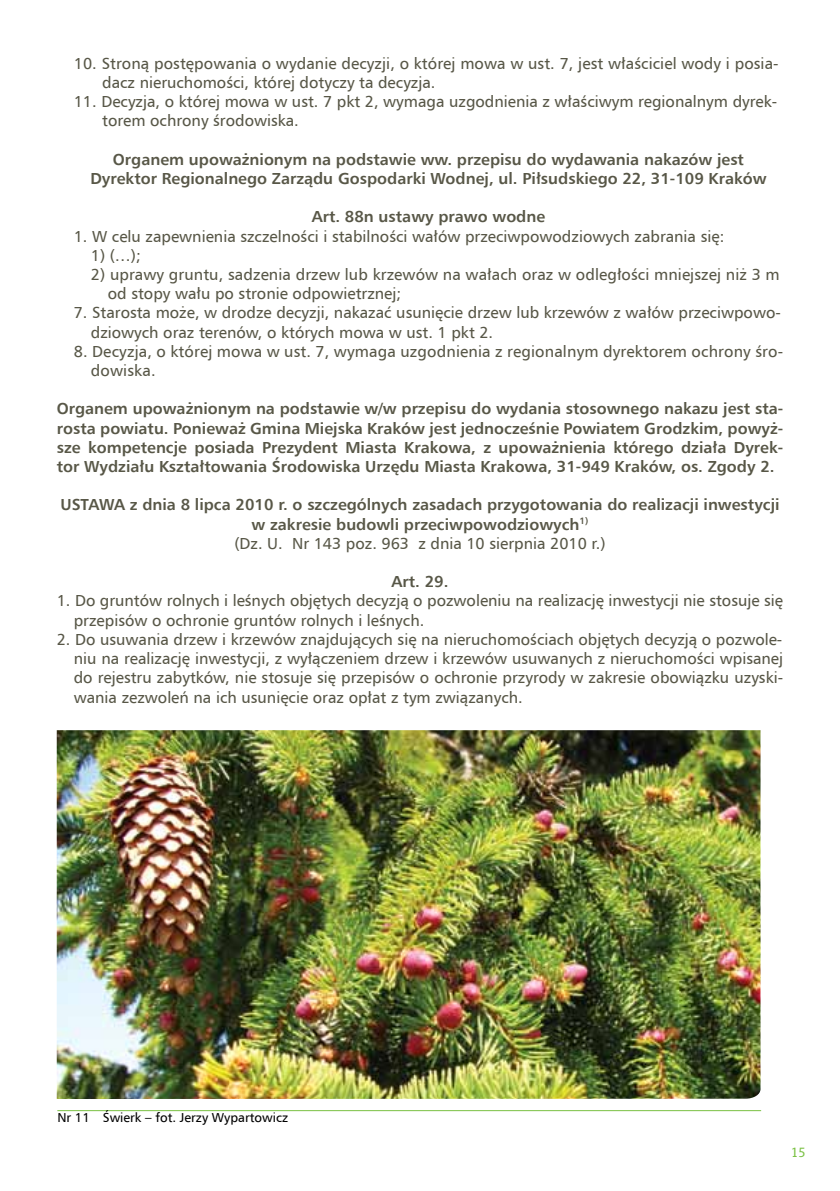
<style>
.page{position:relative;width:840px;height:1191px;background:#fff}
.page>*{position:absolute;margin:0;border:0;box-sizing:border-box;transform-origin:0 0}
.t1{font:16px/19.2px "Humnst 777 EU";color:#585747}
.t2{font:700 16px/19.2px "Humnst 777 EU";color:#585747;text-align:center}
.t3{font:14px "Naomi Sans EFN";color:#7ac143}
.t4{font:13px "Humnst 777 EU";color:#000}
.s1{font-weight:400}
</style>
<div class="page">
<img style="left:57px;top:730px;width:703px;height:369px">
<hr style="left:57px;top:1110px;width:703px;height:1px;background:#7ac143">
<p class="t1" style="left:102px;top:53px;width:677px;text-indent:-28px">10. Stroną postępowania o wydanie decyzji, o której mowa w ust. 7, jest właściciel wody i posia&shy;dacz nieruchomości, której dotyczy ta decyzja.</p>
<p class="t1" style="left:102px;top:92px;width:676px;text-indent:-28px">11. Decyzja, o której mowa w ust. 7 pkt 2, wymaga uzgodnienia z właściwym regionalnym dyrek&shy;torem ochrony środowiska.</p>
<p class="t2" style="left:90px;top:149px;width:677px">Organem upoważnionym na podstawie ww. przepisu do wydawania nakazów jest<br>Dyrektor Regionalnego Zarządu Gospodarki Wodnej, ul. Piłsudskiego 22, 31-109 Kraków</p>
<p class="t2" style="left:311px;top:207px;width:235px">Art. 88n ustawy prawo wodne</p>
<p class="t1" style="left:74px;top:226px;width:651px">1. W celu zapewnienia szczelności i stabilności wałów przeciwpowodziowych zabrania się:</p>
<p class="t1" style="left:91px;top:245px;width:51px">1) (…);</p>
<p class="t1" style="left:108px;top:264px;width:673px;text-indent:-17px">2) uprawy gruntu, sadzenia drzew lub krzewów na wałach oraz w odległości mniejszej niż 3 m od stopy wału po stronie odpowietrznej;</p>
<p class="t1" style="left:91px;top:303px;width:691px;text-indent:-17px">7. Starosta może, w drodze decyzji, nakazać usunięcie drzew lub krzewów z wałów przeciwpowo&shy;dziowych oraz terenów, o których mowa w ust. 1 pkt 2.</p>
<p class="t1" style="left:91px;top:341px;width:693px;text-indent:-17px">8. Decyzja, o której mowa w ust. 7, wymaga uzgodnienia z regionalnym dyrektorem ochrony śro&shy;dowiska.</p>
<p class="t2" style="left:57px;top:399px;width:727px;text-align:justify">Organem upoważnionym na podstawie w/w przepisu do wydania stosownego nakazu jest sta&shy;rosta powiatu. Ponieważ Gmina Miejska Kraków jest jednocześnie Powiatem Grodzkim, powyż&shy;sze kompetencje posiada Prezydent Miasta Krakowa, z upoważnienia którego działa Dyrek&shy;tor Wydziału Kształtowania Środowiska Urzędu Miasta Krakowa, 31-949 Kraków, os. Zgody 2.</p>
<p class="t2" style="left:60px;top:495px;width:720px">USTAWA z dnia 8 lipca 2010 r. o szczególnych zasadach przygotowania do realizacji inwestycji w zakresie budowli przeciwpowodziowych<sup>1)<br></sup><span class="s1">(Dz. U. Nr 143 poz. 963 z dnia 10 sierpnia 2010 r.)</span></p>
<p class="t2" style="left:391px;top:572px;width:58px">Art. 29.</p>
<p class="t1" style="left:74px;top:591px;width:710px;text-indent:-17px">1. Do gruntów rolnych i leśnych objętych decyzją o pozwoleniu na realizację inwestycji nie stosuje się przepisów o ochronie gruntów rolnych i leśnych.</p>
<p class="t1" style="left:74px;top:629px;width:710px;text-align:justify;text-indent:-17px">2. Do usuwania drzew i krzewów znajdujących się na nieruchomościach objętych decyzją o pozwole&shy;niu na realizację inwestycji, z wyłączeniem drzew i krzewów usuwanych z nieruchomości wpisanej do rejestru zabytków, nie stosuje się przepisów o ochronie przyrody w zakresie obowiązku uzyski&shy;wania zezwoleń na ich usunięcie oraz opłat z tym związanych.</p>
<p class="t4" style="left:57px;top:1109px;width:232px">Nr 11 Świerk – fot. Jerzy Wypartowicz</p>
<p class="t3" style="left:790px;top:1143px;width:17px">15</p>
</div>
